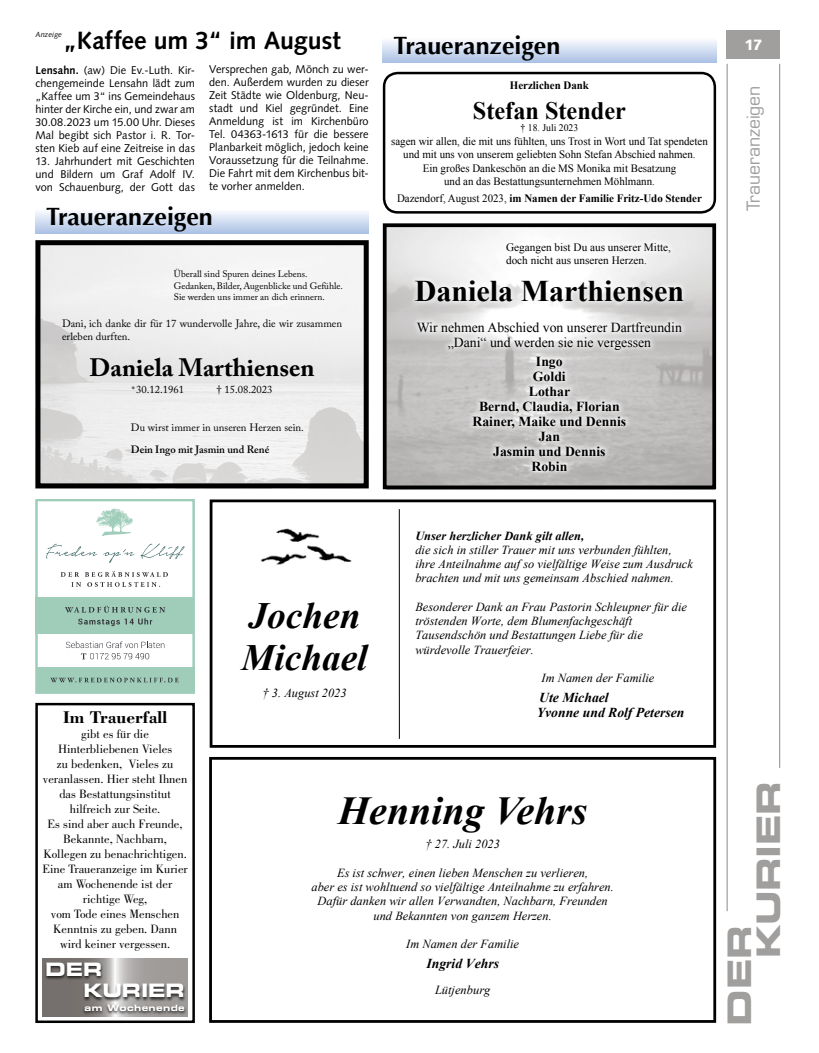
<style>
.page{position:relative;width:819px;height:1053px;background:#fff}
.page>*{position:absolute;margin:0;border:0;box-sizing:border-box;transform-origin:0 0}
.t1{font:italic 700 39.62px "Times New Roman";color:#000}
.t2{font:italic 700 37.12px/42.8px "Times New Roman";color:#000}
.t3{font:32.5px/28.9px "Eurostile LT Std Bold Ex 2";letter-spacing:-.01em;color:#a19f9d}
.t4{font:700 30px "Times New Roman";color:#000}
.t5{font:700 25px "Optima";color:#000}
.t6{font:700 25px "Syntax LT Std";letter-spacing:-.005em;color:#000}
.t7{font:700 25px "Adobe Caslon Pro";color:#000}
.t8{font:700 25px "Times New Roman";color:#000}
.t9{font:18.5px/21.2px "Eurostile LT Std Bold Ex 2";letter-spacing:-.01em;color:#fff}
.t10{font:17.5px "Eurostile LT Std";color:#a19f9d}
.t11{font:700 17.5px "Bodoni Std";color:#000}
.t12{font:900 15px "Syntax LT Std";color:#fff}
.t13{font:700 13.75px/15px "Times New Roman";color:#000;text-align:center}
.t14{font:13.75px/15px "Times New Roman";color:#000;text-align:center}
.t15{font:italic 700 13.62px/15.8px "Times New Roman";color:#000}
.t16{font:12.5px/15px "Bodoni Std";color:#000;text-align:center}
.t17{font:italic 12.38px/14.2px "Times New Roman";color:#000}
.t18{font:11.25px/13px "Syntax";letter-spacing:.005em;color:#000;text-align:justify}
.t19{font:11.25px/13.5px "Times New Roman";color:#000}
.t20{font:700 11.25px "Times New Roman";color:#000}
.t21{font:10.62px/13.1px "Adobe Caslon Pro";color:#000}
.t22{font:10px "Times New Roman";color:#000}
.t23{font:9.38px/11.2px "Adobe Caslon Pro";color:#000}
.t24{font:8.88px "Eurostile Bold Extended Two";letter-spacing:.04em;color:#fff}
.t25{font:italic 7.5px "Syntax";letter-spacing:.01em;color:#000}
.s1{font-weight:700}
.s2{font-size:9.38px}
.s3{font-weight:600}
.s4{font-weight:400}
</style>
<div class="page">
<hr style="left:726px;top:64px;width:1px;height:847px;background:#8c8986">
<hr style="left:779px;top:64px;width:1px;height:703px;background:#8c8986">
<div style="left:726px;top:30px;width:54px;height:29px;background:#a19f9d"></div>
<div style="left:35px;top:499px;width:160px;height:194px;border:3px solid #9fcdba"></div>
<div style="left:37px;top:666px;width:158px;height:26px;background:#9fcdba"></div>
<svg style="left:46px;top:543px;width:51px;height:15px"></svg>
<svg style="left:103px;top:549px;width:31px;height:14px"></svg>
<svg style="left:140px;top:543px;width:44px;height:16px"></svg>
<svg style="left:96px;top:508px;width:37px;height:28px"></svg>
<svg style="left:61px;top:571px;width:107px;height:15px"></svg>
<svg style="left:50px;top:677px;width:129px;height:5px"></svg>
<svg style="left:66px;top:641px;width:98px;height:18px"></svg>
<div style="left:35px;top:597px;width:159px;height:36px;background:#9fcdba"></div>
<svg style="left:65px;top:605px;width:100px;height:7px"></svg>
<svg style="left:78px;top:618px;width:74px;height:8px"></svg>
<div style="left:209px;top:757px;width:507px;height:265px;border:3px solid #000"></div>
<img style="left:41px;top:246px;width:321px;height:236px">
<div style="left:35px;top:240px;width:333px;height:248px;border:5px solid #000"></div>
<img style="left:388px;top:228px;width:323px;height:256px">
<div style="left:383px;top:223px;width:333px;height:266px;border:4px solid #000"></div>
<div style="left:500px;top:236px;width:176px;height:34px;background:#fff"></div>
<div style="left:409px;top:274px;width:280px;height:34px;background:#fff;opacity:.75"></div>
<div style="left:411px;top:316px;width:277px;height:161px;background:#fff;opacity:.75"></div>
<div style="left:383px;top:72px;width:333px;height:141px;border:2px solid #000;border-radius:14px"></div>
<div style="left:210px;top:499px;width:506px;height:248px;border:3px solid #000"></div>
<hr style="left:399px;top:509px;width:1px;height:229px;background:#000">
<img style="left:260px;top:528px;width:92px;height:37px">
<svg style="left:383px;top:41px;width:333px;height:21px;background:#cedbf0"></svg>
<div style="left:35px;top:702px;width:160px;height:320px;background:#fff;border:2px solid #000"></div>
<svg style="left:42px;top:958px;width:146px;height:58px;background:#8b8784"></svg>
<div style="left:44px;top:961px;width:142px;height:40px;background:#000;opacity:.75"></div>
<div style="left:82px;top:1003px;width:105px;height:12px;background:#000;opacity:.75"></div>
<svg style="left:35px;top:212px;width:333px;height:21px;background:#cfdbf0"></svg>
<p class="t25" style="left:35px;top:30px;width:28px">Anzeige</p>
<p class="t6" style="left:63px;top:26px;width:279px">„Kaffee um 3“ im August</p>
<p class="t18" style="left:35px;top:64px;width:161px"><span class="s1">Lensahn.</span> (aw) Die Ev.-Luth. Kir&shy;chengemeinde Lensahn lädt zum „Kaffee um 3“ ins Gemeindehaus hinter der Kirche ein, und zwar am 30.08.2023 um 15.00 Uhr. Dieses Mal begibt sich Pastor i. R. Tor&shy;sten Kieb auf eine Zeitreise in das</p>
<p class="t18" style="left:35px;top:155px;width:161px">13. Jahrhundert mit Geschichten und Bildern um Graf Adolf IV. von Schauenburg, der Gott das</p>
<p class="t18" style="left:209px;top:63px;width:161px">Versprechen gab, Mönch zu wer&shy;den. Außerdem wurden zu dieser Zeit Städte wie Oldenburg, Neu&shy;stadt und Kiel gegründet. Eine Anmeldung ist im Kirchenbüro Tel. 04363-1613 für die bessere Planbarkeit möglich, jedoch keine Voraussetzung für die Teilnahme.<br>Die Fahrt mit dem Kirchenbus bit&shy;te vorher anmelden.</p>
<p class="t5" style="left:46px;top:202px;width:168px">Traueranzeigen</p>
<p class="t23" style="left:174px;top:268px;width:170px">Überall sind Spuren deines Lebens.<br>Gedanken, Bilder, Augenblicke und Gefühle.<br>Sie werden uns immer an dich erinnern.</p>
<p class="t21" style="left:62px;top:317px;width:281px">Dani, ich danke dir für 17 wundervolle Jahre, die wir zusammen erleben durften.</p>
<p class="t7" style="left:90px;top:353px;width:226px">Daniela Marthiensen</p>
<p class="t21" style="left:132px;top:383px;width:54px"><span class="s2">*</span> 30.12.1961</p>
<p class="t21" style="left:216px;top:383px;width:57px">† 15.08.2023</p>
<p class="t21" style="left:131px;top:416px;width:174px;line-height:22px">Du wirst immer in unseren Herzen sein.<br><span class="s3">Dein Ingo mit Jasmin und René</span></p>
<p class="t5" style="left:393px;top:31px;width:168px">Traueranzeigen</p>
<p class="t20" style="left:510px;top:78px;width:81px">Herzlichen Dank</p>
<p class="t8" style="left:473px;top:94px;width:154px">Stefan Stender</p>
<p class="t22" style="left:520px;top:121px;width:59px">† 18. Juli 2023</p>
<p class="t19" style="left:391px;top:134px;width:318px;text-align:center">sagen wir allen, die mit uns fühlten, uns Trost in Wort und Tat spendeten und mit uns von unserem geliebten Sohn Stefan Abschied nahmen.<br>Ein großes Dankeschön an die MS Monika mit Besatzung<br>und an das Bestattungsunternehmen Möhlmann.</p>
<p class="t20" style="left:397px;top:191px;width:306px"><span class="s4">Dazendorf, August 2023,</span> im Namen der Familie Fritz-Udo Stender</p>
<p class="t19" style="left:506px;top:240px;width:166px;line-height:13.1px">Gegangen bist Du aus unserer Mitte, doch nicht aus unseren Herzen.</p>
<p class="t4" style="left:415px;top:270px;width:271px">Daniela Marthiensen</p>
<p class="t14" style="left:417px;top:320px;width:266px">Wir nehmen Abschied von unserer Dartfreundin „Dani“ und werden sie nie vergessen</p>
<p class="t13" style="left:472px;top:353px;width:155px">Ingo<br>Goldi<br>Lothar<br>Bernd, Claudia, Florian<br>Rainer, Maike und Dennis<br>Jan<br>Jasmin und Dennis<br>Robin</p>
<p class="t12" style="left:744px;top:36px;width:20px">17</p>
<p class="t10" style="left:743px;top:211px;width:127px;rotate:-90deg">Traueranzeigen</p>
<p class="t11" style="left:63px;top:706px;width:106px">Im Trauerfall</p>
<p class="t16" style="left:42px;top:726px;width:147px">gibt es für die<br>Hinterbliebenen Vieles<br>zu bedenken, Vieles zu veranlassen. Hier steht Ihnen das Bestattungsinstitut hilfreich zur Seite.<br>Es sind aber auch Freunde,<br>Bekannte, Nachbarn,<br>Kollegen zu benachrichtigen.<br>Eine Traueranzeige im Kurier am Wochenende ist der richtige Weg,<br>vom Tode eines Menschen<br>Kenntnis zu geben. Dann wird keiner vergessen.</p>
<p class="t9" style="left:83px;top:957px;width:103px;text-indent:-38px">DER<br>KURIER</p>
<p class="t24" style="left:85px;top:1001px;width:102px">am Wochenende</p>
<p class="t2" style="left:241px;top:592px;width:128px">Jochen<br>Michael</p>
<p class="t17" style="left:262px;top:685px;width:86px">† 3. August 2023</p>
<p class="t17" style="left:415px;top:528px;width:279px"><span class="s1">Unser herzlicher Dank gilt allen,<br></span>die sich in stiller Trauer mit uns verbunden fühlten, ihre Anteilnahme auf so vielfältige Weise zum Ausdruck brachten und mit uns gemeinsam Abschied nahmen.</p>
<p class="t17" style="left:415px;top:599px;width:273px">Besonderer Dank an Frau Pastorin Schleupner für die tröstenden Worte, dem Blumenfachgeschäft Tausendschön und Bestattungen Liebe für die würdevolle Trauerfeier.</p>
<p class="t17" style="left:541px;top:670px;width:114px">Im Namen der Familie</p>
<p class="t15" style="left:536px;top:688px;width:149px">Ute Michael<br>Yvonne und Rolf Petersen</p>
<p class="t1" style="left:338px;top:783px;width:250px">Henning Vehrs</p>
<p class="t17" style="left:425px;top:836px;width:76px">† 27. Juli 2023</p>
<p class="t17" style="left:311px;top:865px;width:304px;text-align:center">Es ist schwer, einen lieben Menschen zu verlieren,<br>aber es ist wohltuend so vielfältige Anteilnahme zu erfahren.<br>Dafür danken wir allen Verwandten, Nachbarn, Freunden und Bekannten von ganzem Herzen.</p>
<p class="t17" style="left:406px;top:936px;width:114px">Im Namen der Familie</p>
<p class="t15" style="left:426px;top:954px;width:74px">Ingrid Vehrs</p>
<p class="t17" style="left:435px;top:981px;width:57px">Lütjenburg</p>
<p class="t3" style="left:724px;top:958px;width:179px;text-indent:-67px;rotate:-90deg">DER<br>KURIER</p>
</div>
